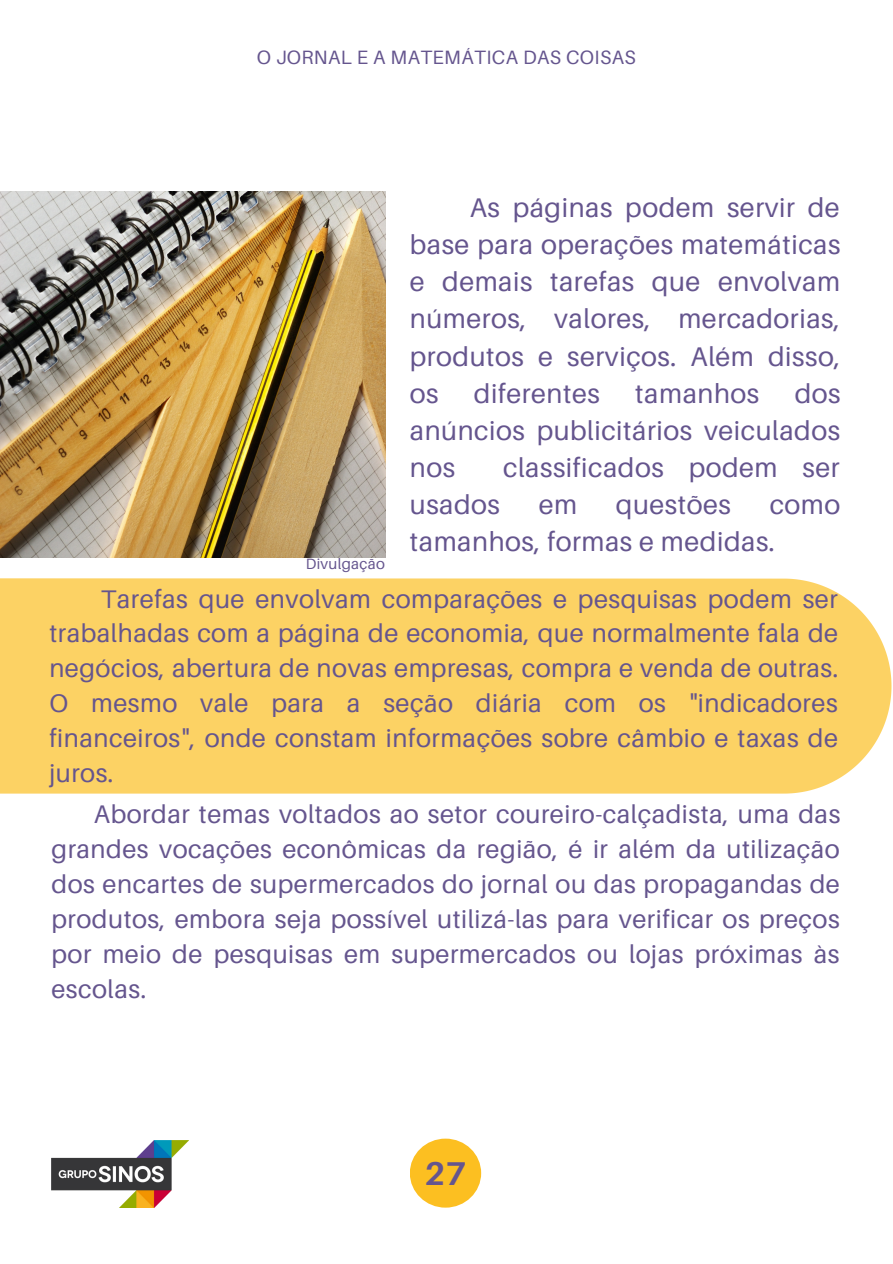
<style>
.page{position:relative;width:893px;height:1264px;background:#fff}
.page>*{position:absolute;margin:0;border:0;box-sizing:border-box;transform-origin:0 0}
.t1{font:700 33px "Aileron";color:#65558e}
.t2{font:27px/37px "Aileron";letter-spacing:.02em;color:#65558e;text-align:justify}
.t3{font:25.5px/34.8px "Aileron";letter-spacing:.02em;color:#65558e;text-align:justify}
.t4{font:19.35px "Aileron";letter-spacing:.02em;color:#65558e}
.t5{font:15px "Aileron";letter-spacing:.02em;color:#65558e}
</style>
<div class="page">
<img style="left:51px;top:1140px;width:138px;height:67px">
<div style="left:0;top:578px;width:891px;height:215px;background:#fcd264"></div>
<div style="left:410px;top:1138px;width:71px;height:69px;background:#fcbf21;border-radius:50%"></div>
<img style="left:0;top:192px;width:385px;height:365px">
<p class="t4" style="left:257px;top:45px;width:380px">O JORNAL E A MATEMÁTICA DAS COISAS</p>
<p class="t2" style="left:410px;top:189px;width:432px;text-indent:60px">As páginas podem servir de base para operações matemáticas e demais tarefas que envolvam números, valores, mercadorias, produtos e serviços. Além disso, os</p>
<p class="t2" style="left:474px;top:374px;width:127px">diferentes</p>
<p class="t2" style="left:635px;top:374px;width:126px">tamanhos</p>
<p class="t2" style="left:410px;top:374px;width:432px;text-indent:385px">dos anúncios publicitários veiculados nos</p>
<p class="t2" style="left:503px;top:448px;width:338px">classificados podem ser</p>
<p class="t5" style="left:306px;top:554px;width:80px">Divulgação</p>
<p class="t2" style="left:410px;top:485px;width:92px">usados</p>
<p class="t2" style="left:538px;top:485px;width:40px">em</p>
<p class="t2" style="left:616px;top:485px;width:116px">questões</p>
<p class="t2" style="left:410px;top:485px;width:432px;text-indent:360px">como tamanhos, formas e medidas.</p>
<p class="t3" style="left:49px;top:580px;width:790px;text-indent:51px">Tarefas que envolvam comparações e pesquisas podem ser trabalhadas com a página de economia, que normalmente fala de negócios, abertura de novas empresas, compra e venda de outras.<br>O mesmo vale para a seção diária com os "indicadores financeiros", onde constam informações sobre câmbio e taxas de juros.</p>
<p class="t3" style="left:51px;top:796px;width:790px;text-indent:42px">Abordar temas voltados ao setor coureiro-calçadista, uma das grandes vocações econômicas da região, é ir além da utilização dos encartes de supermercados do jornal ou das propagandas de produtos, embora seja possível utilizá-las para verificar os preços por meio de pesquisas em supermercados ou lojas próximas às escolas.</p>
<p class="t1" style="left:424px;top:1152px;width:43px">27</p>
</div>
